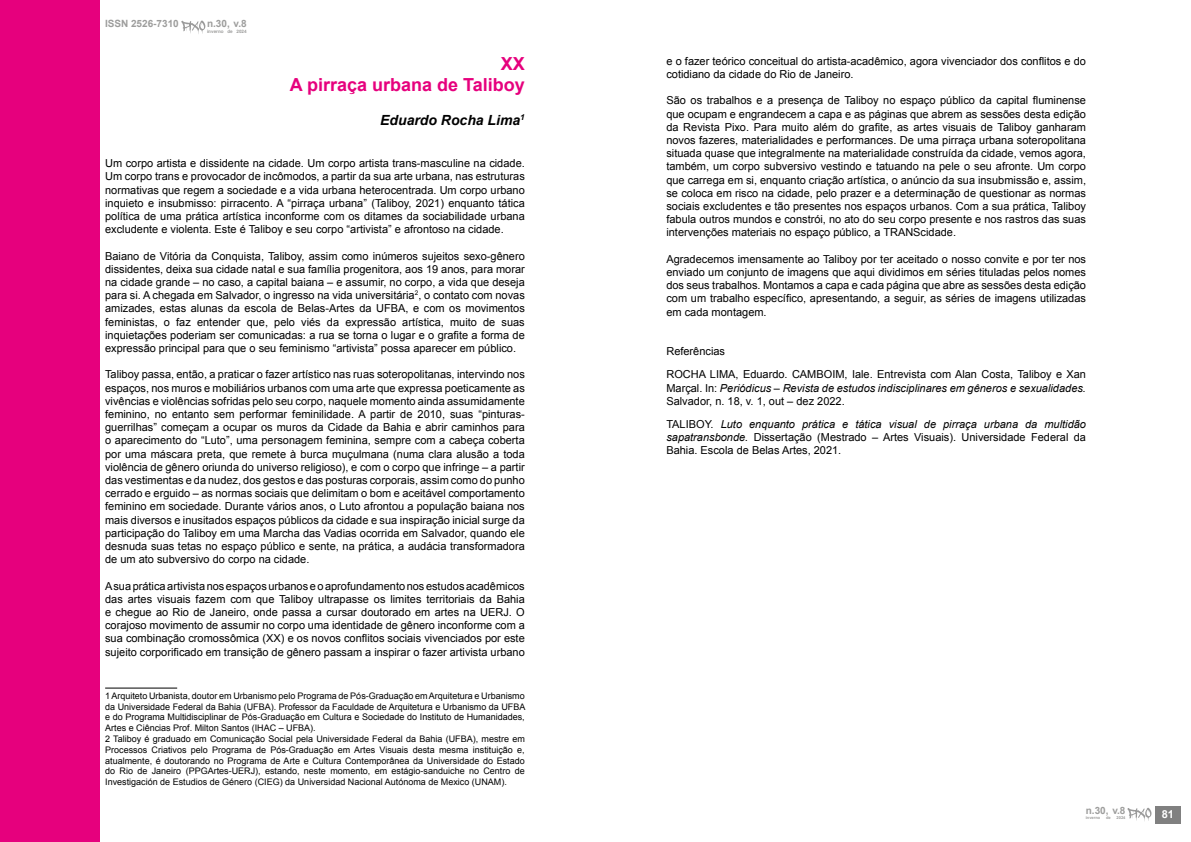
<style>
.page{position:relative;width:1191px;height:842px;background:#fff}
.page>*{position:absolute;margin:0;border:0;box-sizing:border-box;transform-origin:0 0}
.t1{font:700 18px/21.6px "Arial";color:#e6007d;text-align:right}
.t2{font:italic 700 14px "Arial";color:#000}
.t3{font:11px/13.2px "Arial";color:#000;text-align:justify}
.t4{font:italic 11px/13.2px "Arial";color:#000}
.t5{font:700 11px "Arial";color:#fff}
.t6{font:700 10px "Arial";color:#9d9d9c}
.t7{font:9px/10.8px "Arial";color:#000}
.t8{font:700 4.6px "Arial";color:#9d9d9c}
.t9{font:700 4px "Arial";color:#9d9d9c}
.s1{font-style:normal}
.s2{font-style:italic}
</style>
<div class="page">
<div style="left:0;top:0;width:99px;height:842px;background:#e6007d"></div>
<hr style="left:105px;top:687px;width:72px;height:1px;background:#000">
<div style="left:1155px;top:806px;width:25px;height:17px;background:#808080"></div>
<svg style="left:1127px;top:808px;width:24px;height:13px"></svg>
<svg style="left:181px;top:21px;width:24px;height:13px"></svg>
<p class="t6" style="left:105px;top:17px;width:75px">ISSN 2526-7310</p>
<p class="t6" style="left:207px;top:17px;width:41px">n.30, v.8</p>
<p class="t8" style="left:207px;top:28px;width:41px">inverno de 2024</p>
<h1 class="t1" style="left:290px;top:53px;width:237px">XX<br>A pirraça urbana de Taliboy</h1>
<p class="t2" style="left:380px;top:111px;width:146px">Eduardo Rocha Lima<sup>1</sup></p>
<p class="t3" style="left:105px;top:157px;width:421px">Um corpo artista e dissidente na cidade. Um corpo artista trans-masculine na cidade.<br>Um corpo trans e provocador de incômodos, a partir da sua arte urbana, nas estruturas normativas que regem a sociedade e a vida urbana heterocentrada. Um corpo urbano inquieto e insubmisso: pirracento. A “pirraça urbana” (Taliboy, 2021) enquanto tática política de uma prática artística inconforme com os ditames da sociabilidade urbana excludente e violenta. Este é Taliboy e seu corpo “artivista” e afrontoso na cidade.</p>
<p class="t3" style="left:105px;top:249px;width:421px">Baiano de Vitória da Conquista, Taliboy, assim como inúmeros sujeitos sexo-gênero dissidentes, deixa sua cidade natal e sua família progenitora, aos 19 anos, para morar na cidade grande – no caso, a capital baiana – e assumir, no corpo, a vida que deseja para si. A chegada em Salvador, o ingresso na vida universitária<sup>2</sup>, o contato com novas amizades, estas alunas da escola de Belas-Artes da UFBA, e com os movimentos feministas, o faz entender que, pelo viés da expressão artística, muito de suas inquietações poderiam ser comunicadas: a rua se torna o lugar e o grafite a forma de expressão principal para que o seu feminismo “artivista” possa aparecer em público.</p>
<p class="t3" style="left:105px;top:368px;width:421px">Taliboy passa, então, a praticar o fazer artístico nas ruas soteropolitanas, intervindo nos espaços, nos muros e mobiliários urbanos com uma arte que expressa poeticamente as vivências e violências sofridas pelo seu corpo, naquele momento ainda assumidamente feminino, no entanto sem performar feminilidade. A partir de 2010, suas “pinturas&shy;guerrilhas” começam a ocupar os muros da Cidade da Bahia e abrir caminhos para o aparecimento do “Luto”, uma personagem feminina, sempre com a cabeça coberta por uma máscara preta, que remete à burca muçulmana (numa clara alusão a toda violência de gênero oriunda do universo religioso), e com o corpo que infringe – a partir das vestimentas e da nudez, dos gestos e das posturas corporais, assim como do punho cerrado e erguido – as normas sociais que delimitam o bom e aceitável comportamento feminino em sociedade. Durante vários anos, o Luto afrontou a população baiana nos mais diversos e inusitados espaços públicos da cidade e sua inspiração inicial surge da participação do Taliboy em uma Marcha das Vadias ocorrida em Salvador, quando ele desnuda suas tetas no espaço público e sente, na prática, a audácia transformadora de um ato subversivo do corpo na cidade.</p>
<p class="t3" style="left:105px;top:579px;width:421px">A sua prática artivista nos espaços urbanos e o aprofundamento nos estudos acadêmicos das artes visuais fazem com que Taliboy ultrapasse os limites territoriais da Bahia e chegue ao Rio de Janeiro, onde passa a cursar doutorado em artes na UERJ. O corajoso movimento de assumir no corpo uma identidade de gênero inconforme com a sua combinação cromossômica (XX) e os novos conflitos sociais vivenciados por este sujeito corporificado em transição de gênero passam a inspirar o fazer artivista urbano</p>
<p class="t7" style="left:105px;top:690px;width:422px">1 Arquiteto Urbanista, doutor em Urbanismo pelo Programa de Pós-Graduação em Arquitetura e Urbanismo da Universidade Federal da Bahia (UFBA). Professor da Faculdade de Arquitetura e Urbanismo da UFBA e do Programa Multidisciplinar de Pós-Graduação em Cultura e Sociedade do Instituto de Humanidades, Artes e Ciências Prof. Milton Santos (IHAC – UFBA).<br>2 Taliboy é graduado em Comunicação Social pela Universidade Federal da Bahia (UFBA), mestre em Processos Criativos pelo Programa de Pós-Graduação em Artes Visuais desta mesma instituição e, atualmente, é doutorando no Programa de Arte e Cultura Contemporânea da Universidade do Estado do Rio de Janeiro (PPGArtes-UERJ), estando, neste momento, em estágio-sanduiche no Centro de Investigación de Estudios de Género (CIEG) da Universidad Nacional Autónoma de Mexico (UNAM).</p>
<p class="t3" style="left:666px;top:54px;width:421px">e o fazer teórico conceitual do artista-acadêmico, agora vivenciador dos conflitos e do cotidiano da cidade do Rio de Janeiro.</p>
<p class="t3" style="left:666px;top:94px;width:421px">São os trabalhos e a presença de Taliboy no espaço público da capital fluminense que ocupam e engrandecem a capa e as páginas que abrem as sessões desta edição da Revista Pixo. Para muito além do grafite, as artes visuais de Taliboy ganharam novos fazeres, materialidades e performances. De uma pirraça urbana soteropolitana situada quase que integralmente na materialidade construída da cidade, vemos agora, também, um corpo subversivo vestindo e tatuando na pele o seu afronte. Um corpo que carrega em si, enquanto criação artística, o anúncio da sua insubmissão e, assim, se coloca em risco na cidade, pelo prazer e a determinação de questionar as normas sociais excludentes e tão presentes nos espaços urbanos. Com a sua prática, Taliboy fabula outros mundos e constrói, no ato do seu corpo presente e nos rastros das suas intervenções materiais no espaço público, a TRANScidade.</p>
<p class="t3" style="left:666px;top:252px;width:421px">Agradecemos imensamente ao Taliboy por ter aceitado o nosso convite e por ter nos enviado um conjunto de imagens que aqui dividimos em séries tituladas pelos nomes dos seus trabalhos. Montamos a capa e cada página que abre as sessões desta edição com um trabalho específico, apresentando, a seguir, as séries de imagens utilizadas em cada montagem.</p>
<p class="t3" style="left:666px;top:340px;width:421px;line-height:23.2px">Referências<br>ROCHA LIMA, Eduardo. CAMBOIM, Iale. Entrevista com Alan Costa, Taliboy e Xan</p>
<p class="t4" style="left:666px;top:381px;width:421px"><span class="s1">Marçal. In:</span> Periódicus – Revista de estudos indisciplinares em gêneros e sexualidades.<br><span class="s1">Salvador, n. 18, v. 1, out – dez 2022.</span></p>
<p class="t3" style="left:666px;top:418px;width:421px">TALIBOY. <span class="s2">Luto enquanto prática e tática visual de pirraça urbana da multidão sapatransbonde.</span> Dissertação (Mestrado – Artes Visuais). Universidade Federal da Bahia. Escola de Belas Artes, 2021.</p>
<p class="t6" style="left:1085px;top:804px;width:41px">n.30, v.8</p>
<p class="t9" style="left:1085px;top:815px;width:16px">inverno</p>
<p class="t9" style="left:1106px;top:815px;width:6px">de</p>
<p class="t9" style="left:1116px;top:815px;width:10px">2024</p>
<p class="t5" style="left:1161px;top:807px;width:14px">81</p>
</div>
